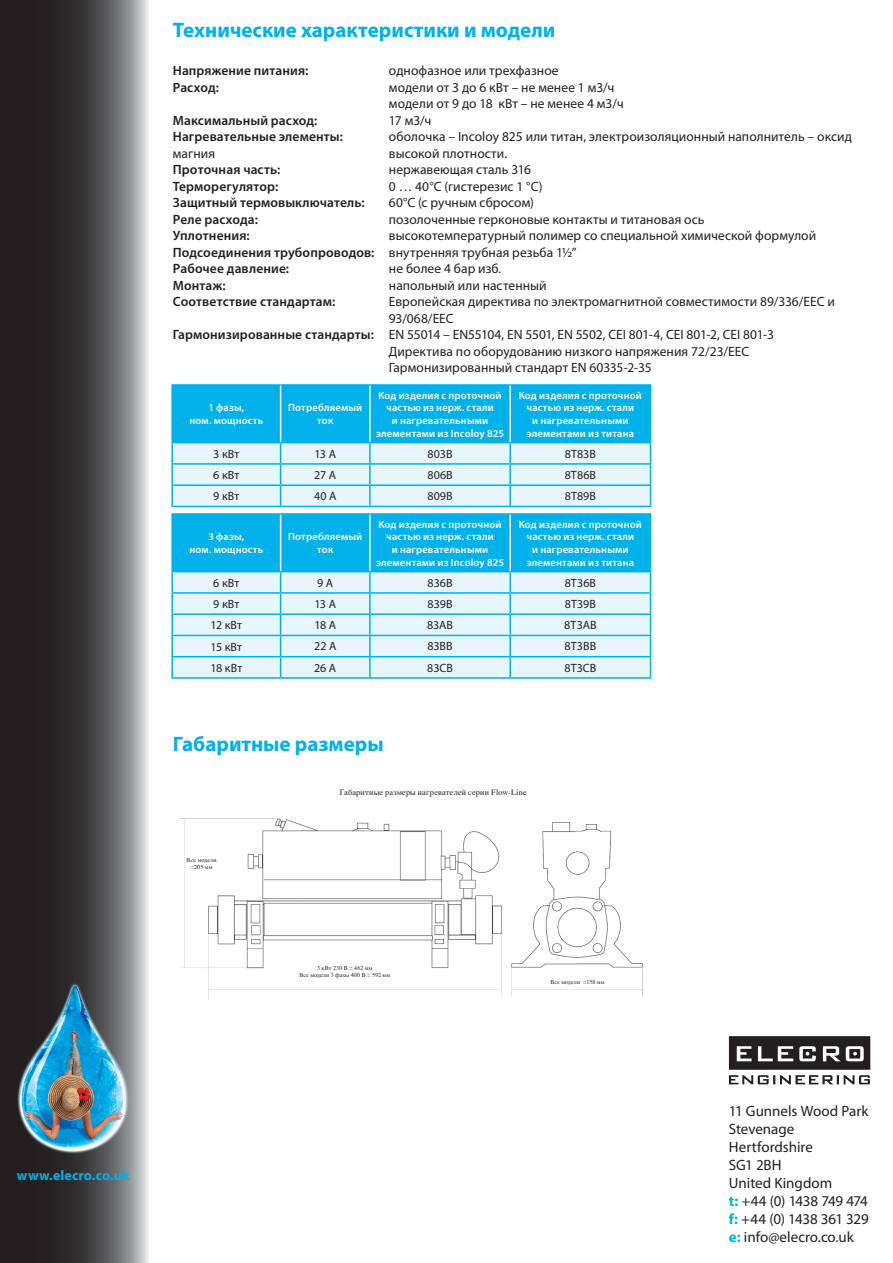
<style>
.page{position:relative;width:893px;height:1263px;background:#fff}
.page>*{position:absolute;margin:0;border:0;box-sizing:border-box;transform-origin:0 0}
.t1{font:700 21px "Myriad Pro";color:#00b1ea}
.t2{font:15px "Myriad Pro";letter-spacing:-.005em;color:#231f20}
.t3{font:15px "Myriad Pro";letter-spacing:-.03em;color:#231f20}
.t4{font:700 13.95px "Myriad Pro";letter-spacing:.01em;color:#00b1ea}
.t5{font:13.5px/16.5px "Myriad Pro";letter-spacing:.005em;color:#231f20}
.t6{font:600 13.5px "Myriad Pro";letter-spacing:.01em;color:#231f20}
.t7{font:12px "Myriad Pro";letter-spacing:.01em;color:#231f20}
.t8{font:600 10.5px/12.6px "Myriad Pro";letter-spacing:.015em;color:#fff;text-align:center}
.t9{font:8.25px "Times";letter-spacing:.02em;color:#231f20}
.t10{font:6px "Times";letter-spacing:.025em;color:#231f20}
.s1{font-weight:400}
.s2{font-weight:600}
.s3{font-weight:700;color:#00b1ea}
</style>
<div class="page">
<img style="left:180px;top:818px;width:463px;height:181px">
<svg style="left:0;top:0;width:149px;height:1263px;background:#4c4b4d"></svg>
<img style="left:12px;top:977px;width:122px;height:180px">
<svg style="left:171px;top:386px;width:480px;height:120px;background:#72d2f2"></svg>
<hr style="left:171px;top:506px;width:110px;height:1px;background:#00b1ea">
<hr style="left:281px;top:506px;width:89px;height:1px;background:#00b1ea">
<hr style="left:370px;top:506px;width:140px;height:1px;background:#00b1ea">
<hr style="left:510px;top:506px;width:141px;height:1px;background:#00b1ea">
<hr style="left:171px;top:384px;width:110px;height:2px;background:#00b1ea">
<hr style="left:171px;top:386px;width:2px;height:56px;background:#00b1ea">
<hr style="left:281px;top:384px;width:89px;height:2px;background:#00b1ea">
<hr style="left:370px;top:384px;width:140px;height:2px;background:#00b1ea">
<hr style="left:510px;top:384px;width:141px;height:2px;background:#00b1ea">
<hr style="left:171px;top:442px;width:110px;height:1px;background:#00b1ea">
<hr style="left:281px;top:442px;width:89px;height:1px;background:#00b1ea">
<hr style="left:370px;top:442px;width:140px;height:1px;background:#00b1ea">
<hr style="left:510px;top:442px;width:141px;height:1px;background:#00b1ea">
<hr style="left:280px;top:386px;width:1px;height:56px;background:#fff">
<hr style="left:369px;top:386px;width:2px;height:56px;background:#fff">
<hr style="left:650px;top:386px;width:1px;height:56px;background:#00b1ea">
<hr style="left:509px;top:386px;width:2px;height:56px;background:#fff">
<svg style="left:171px;top:515px;width:480px;height:162px;background:#8cdaf4"></svg>
<hr style="left:171px;top:677px;width:110px;height:2px;background:#00b1ea">
<hr style="left:281px;top:677px;width:89px;height:2px;background:#00b1ea">
<hr style="left:370px;top:677px;width:140px;height:2px;background:#00b1ea">
<hr style="left:510px;top:677px;width:141px;height:2px;background:#00b1ea">
<hr style="left:171px;top:513px;width:110px;height:2px;background:#00b1ea">
<hr style="left:171px;top:515px;width:2px;height:56px;background:#00b1ea">
<hr style="left:281px;top:513px;width:89px;height:2px;background:#00b1ea">
<hr style="left:370px;top:513px;width:140px;height:2px;background:#00b1ea">
<hr style="left:510px;top:513px;width:141px;height:2px;background:#00b1ea">
<hr style="left:171px;top:571px;width:110px;height:1px;background:#00b1ea">
<hr style="left:281px;top:571px;width:89px;height:1px;background:#00b1ea">
<hr style="left:370px;top:571px;width:140px;height:1px;background:#00b1ea">
<hr style="left:510px;top:571px;width:141px;height:1px;background:#00b1ea">
<hr style="left:280px;top:515px;width:1px;height:56px;background:#fff">
<hr style="left:369px;top:515px;width:2px;height:56px;background:#fff">
<hr style="left:650px;top:515px;width:1px;height:56px;background:#00b1ea">
<hr style="left:509px;top:515px;width:2px;height:56px;background:#fff">
<svg style="left:729px;top:1036px;width:141px;height:48px"></svg>
<p class="t1" style="left:173px;top:16px;width:384px">Технические характеристики и модели</p>
<p class="t6" style="left:173px;top:62px;width:137px">Напряжение питания:</p>
<p class="t5" style="left:389px;top:62px;width:171px">однофазное или трехфазное</p>
<p class="t6" style="left:173px;top:78px;width:48px">Расход:</p>
<p class="t5" style="left:389px;top:79px;width:227px">модели от 3 до 6 кВт – не менее 1 м3/ч</p>
<p class="t5" style="left:389px;top:95px;width:236px">модели от 9 до 18 кВт – не менее 4 м3/ч</p>
<p class="t6" style="left:173px;top:111px;width:146px">Максимальный расход:</p>
<p class="t5" style="left:389px;top:112px;width:44px">17 м3/ч</p>
<p class="t6" style="left:173px;top:128px;width:171px">Нагревательные элементы:</p>
<p class="t5" style="left:389px;top:128px;width:464px">оболочка – Incoloy 825 или титан, электроизоляционный наполнитель – оксид</p>
<p class="t5" style="left:173px;top:145px;width:44px">магния</p>
<p class="t5" style="left:389px;top:145px;width:120px">высокой плотности.</p>
<p class="t6" style="left:173px;top:161px;width:109px">Проточная часть:</p>
<p class="t5" style="left:389px;top:161px;width:143px">нержавеющая сталь 316</p>
<p class="t6" style="left:173px;top:177px;width:107px">Терморегулятор:</p>
<p class="t5" style="left:389px;top:178px;width:155px">0 … 40°C (гистерезис 1 °C)</p>
<p class="t6" style="left:173px;top:194px;width:193px">Защитный термовыключатель:</p>
<p class="t5" style="left:389px;top:194px;width:147px">60°С (с ручным сбросом)</p>
<p class="t6" style="left:173px;top:210px;width:87px">Реле расхода:</p>
<p class="t5" style="left:389px;top:211px;width:317px">позолоченные герконовые контакты и титановая ось</p>
<p class="t6" style="left:173px;top:227px;width:78px">Уплотнения:</p>
<p class="t5" style="left:389px;top:227px;width:429px">высокотемпературный полимер со специальной химической формулой</p>
<p class="t6" style="left:173px;top:243px;width:405px">Подсоединения трубопроводов: <span class="s1">внутренняя трубная резьба 1½”</span></p>
<p class="t6" style="left:173px;top:260px;width:118px">Рабочее давление:</p>
<p class="t5" style="left:389px;top:260px;width:114px">не более 4 бар изб.</p>
<p class="t6" style="left:173px;top:276px;width:54px">Монтаж:</p>
<p class="t5" style="left:389px;top:277px;width:159px">напольный или настенный</p>
<p class="t6" style="left:173px;top:293px;width:164px">Соответствие стандартам:</p>
<p class="t5" style="left:389px;top:293px;width:447px">Европейская директива по электромагнитной совместимости 89/336/EEC и<br>93/068/EEC</p>
<p class="t5" style="left:173px;top:326px;width:603px"><span class="s2">Гармонизированные стандарты:</span> EN 55014 – EN55104, EN 5501, EN 5502, CEI 801-4, CEI 801-2, CEI 801-3</p>
<p class="t5" style="left:389px;top:343px;width:362px">Директива по оборудованию низкого напряжения 72/23/EEC</p>
<p class="t5" style="left:389px;top:359px;width:264px">Гармонизированный стандарт EN 60335-2-35</p>
<p class="t8" style="left:208px;top:401px;width:37px">1 фазы,</p>
<p class="t8" style="left:189px;top:414px;width:75px">ном. мощность</p>
<p class="t8" style="left:288px;top:401px;width:76px">Потребляемый ток</p>
<p class="t8" style="left:376px;top:389px;width:129px">Код изделия с проточной частью из нерж. стали<br>и нагревательными элементами из Incoloy 825</p>
<p class="t8" style="left:519px;top:389px;width:125px">Код изделия с проточной частью из нерж. стали<br>и нагревательными элементами из титана</p>
<p class="t7" style="left:213px;top:446px;width:28px">3 кВт</p>
<p class="t7" style="left:314px;top:446px;width:23px">13 A</p>
<p class="t7" style="left:427px;top:446px;width:27px">803B</p>
<p class="t7" style="left:565px;top:446px;width:33px">8T83B</p>
<p class="t7" style="left:213px;top:468px;width:28px">6 кВт</p>
<p class="t7" style="left:314px;top:467px;width:23px">27 A</p>
<p class="t7" style="left:427px;top:467px;width:27px">806B</p>
<p class="t7" style="left:565px;top:467px;width:33px">8T86B</p>
<p class="t7" style="left:213px;top:489px;width:28px">9 кВт</p>
<p class="t7" style="left:314px;top:489px;width:24px">40 A</p>
<p class="t7" style="left:427px;top:489px;width:27px">809B</p>
<p class="t7" style="left:565px;top:489px;width:33px">8T89B</p>
<p class="t8" style="left:208px;top:530px;width:37px">3 фазы,</p>
<p class="t8" style="left:189px;top:543px;width:75px">ном. мощность</p>
<p class="t8" style="left:376px;top:518px;width:129px">Код изделия с проточной частью из нерж. стали<br>и нагревательными элементами из Incoloy 825</p>
<p class="t8" style="left:519px;top:518px;width:125px">Код изделия с проточной частью из нерж. стали<br>и нагревательными элементами из титана</p>
<p class="t8" style="left:288px;top:530px;width:76px">Потребляемый ток</p>
<p class="t7" style="left:213px;top:575px;width:28px">6 кВт</p>
<p class="t7" style="left:317px;top:575px;width:18px">9 A</p>
<p class="t7" style="left:428px;top:575px;width:27px">836B</p>
<p class="t7" style="left:565px;top:575px;width:33px">8T36B</p>
<p class="t7" style="left:213px;top:597px;width:28px">9 кВт</p>
<p class="t7" style="left:314px;top:596px;width:23px">13 A</p>
<p class="t7" style="left:428px;top:596px;width:26px">839B</p>
<p class="t7" style="left:565px;top:596px;width:33px">8T39B</p>
<p class="t7" style="left:211px;top:618px;width:33px">12 кВт</p>
<p class="t7" style="left:314px;top:618px;width:23px">18 A</p>
<p class="t7" style="left:427px;top:618px;width:28px">83AB</p>
<p class="t7" style="left:564px;top:618px;width:34px">8T3AB</p>
<p class="t7" style="left:211px;top:639px;width:33px">15 кВт</p>
<p class="t7" style="left:314px;top:639px;width:24px">22 A</p>
<p class="t7" style="left:427px;top:639px;width:27px">83BB</p>
<p class="t7" style="left:564px;top:639px;width:33px">8T3BB</p>
<p class="t7" style="left:210px;top:660px;width:33px">18 кВт</p>
<p class="t7" style="left:314px;top:660px;width:24px">26 A</p>
<p class="t7" style="left:427px;top:660px;width:27px">83CB</p>
<p class="t7" style="left:564px;top:660px;width:34px">8T3CB</p>
<p class="t1" style="left:173px;top:730px;width:212px">Габаритные размеры</p>
<p class="t10" style="left:187px;top:854px;width:31px">Все модели</p>
<p class="t10" style="left:191px;top:861px;width:23px">=205 мм</p>
<p class="t9" style="left:340px;top:785px;width:188px">Габаритные размеры нагревателей серии Flow-Line</p>
<p class="t10" style="left:317px;top:962px;width:57px">3 кВт 230 В = 462 мм</p>
<p class="t10" style="left:299px;top:969px;width:92px">Все модели 3 фазы 400 В = 592 мм</p>
<p class="t10" style="left:550px;top:976px;width:56px">Все модели =158 мм</p>
<p class="t4" style="left:17px;top:1166px;width:114px">www.elecro.co.uk</p>
<p class="t2" style="left:729px;top:1102px;width:141px">11 Gunnels Wood Park</p>
<p class="t2" style="left:729px;top:1120px;width:67px">Stevenage</p>
<p class="t2" style="left:729px;top:1138px;width:86px">Hertfordshire</p>
<p class="t2" style="left:729px;top:1156px;width:54px">SG1 2BH</p>
<p class="t2" style="left:729px;top:1174px;width:105px">United Kingdom</p>
<p class="t3" style="left:729px;top:1192px;width:140px"><span class="s3">t:</span> +44 (0) 1438 749 474</p>
<p class="t2" style="left:729px;top:1210px;width:141px"><span class="s3">f:</span> +44 (0) 1438 361 329</p>
<p class="t2" style="left:729px;top:1228px;width:126px"><span class="s3">e:</span> info@elecro.co.uk</p>
</div>
